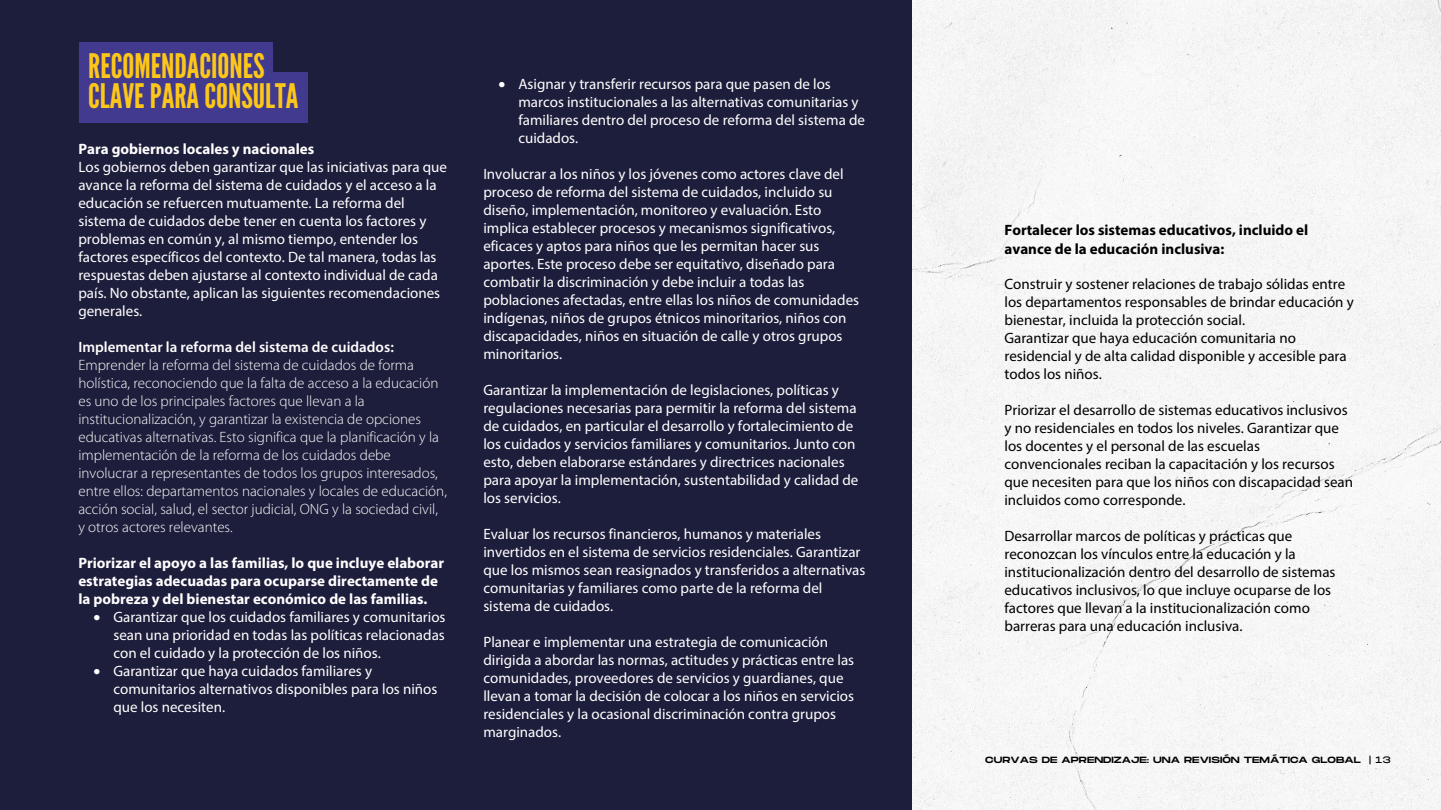
<style>
.page{position:relative;width:1441px;height:810px;background:#fff}
.page>*{position:absolute;margin:0;border:0;box-sizing:border-box;transform-origin:0 0}
.t1{font:33.75px/30px "League Gothic";color:#fdc71a}
.t2{font:15px/18px "Myriad Pro";color:#fff}
.t3{font:15px/18px "Myriad Pro";color:#000}
.t4{font:300 15px/18px "Myriad Pro";color:#fff}
.t5{font:700 15px/18px "Myriad Pro";color:#fff}
.t6{font:700 15px/18.8px "Myriad Pro";color:#000}
.t7{font:600 15px "Myriad Pro";color:#fff}
.t8{font:9px "Monument Extended";color:#000}
</style>
<div class="page">
<div style="left:911px;top:0;width:529px;height:810px;background:#f6f6f6"></div>
<div style="left:0;top:0;width:911px;height:810px;background:#1d1d3c"></div>
<div style="left:79px;top:72px;width:229px;height:51px;background:#413a8e"></div>
<div style="left:79px;top:42px;width:193px;height:51px;background:#413a8e"></div>
<h1 class="t1" style="left:88px;top:52px;width:212px">RECOMENDACIONES<br>CLAVE PARA CONSULTA</h1>
<p class="t5" style="left:78px;top:139px;width:237px">Para gobiernos locales y nacionales</p>
<p class="t2" style="left:78px;top:157px;width:370px">Los gobiernos deben garantizar que las iniciativas para que avance la reforma del sistema de cuidados y el acceso a la educación se refuercen mutuamente. La reforma del sistema de cuidados debe tener en cuenta los factores y problemas en común y, al mismo tiempo, entender los factores específicos del contexto. De tal manera, todas las respuestas deben ajustarse al contexto individual de cada país. No obstante, aplican las siguientes recomendaciones generales.</p>
<p class="t7" style="left:78px;top:337px;width:317px">Implementar la reforma del sistema de cuidados:</p>
<p class="t4" style="left:78px;top:355px;width:370px">Emprender la reforma del sistema de cuidados de forma holística, reconociendo que la falta de acceso a la educación es uno de los principales factores que llevan a la institucionalización, y garantizar la existencia de opciones educativas alternativas. Esto significa que la planificación y la implementación de la reforma de los cuidados debe involucrar a representantes de todos los grupos interesados, entre ellos: departamentos nacionales y locales de educación, acción social, salud, el sector judicial, ONG y la sociedad civil, y otros actores relevantes.</p>
<p class="t5" style="left:78px;top:553px;width:367px">Priorizar el apoyo a las familias, lo que incluye elaborar estrategias adecuadas para ocuparse directamente de la pobreza y del bienestar económico de las familias.</p>
<p class="t2" style="left:113px;top:607px;width:333px;text-align:justify;text-indent:-20px">• Garantizar que los cuidados familiares y comunitarios sean una prioridad en todas las políticas relacionadas con el cuidado y la protección de los niños.</p>
<p class="t2" style="left:113px;top:661px;width:325px;text-indent:-20px">• Garantizar que haya cuidados familiares y comunitarios alternativos disponibles para los niños que los necesiten.</p>
<p class="t2" style="left:518px;top:75px;width:348px;text-indent:-20px">• Asignar y transferir recursos para que pasen de los marcos institucionales a las alternativas comunitarias y familiares dentro del proceso de reforma del sistema de cuidados.</p>
<p class="t2" style="left:483px;top:165px;width:377px">Involucrar a los niños y los jóvenes como actores clave del proceso de reforma del sistema de cuidados, incluido su diseño, implementación, monitoreo y evaluación. Esto implica establecer procesos y mecanismos significativos, eficaces y aptos para niños que les permitan hacer sus aportes. Este proceso debe ser equitativo, diseñado para combatir la discriminación y debe incluir a todas las poblaciones afectadas, entre ellas los niños de comunidades indígenas, niños de grupos étnicos minoritarios, niños con discapacidades, niños en situación de calle y otros grupos minoritarios.</p>
<p class="t2" style="left:483px;top:381px;width:376px">Garantizar la implementación de legislaciones, políticas y regulaciones necesarias para permitir la reforma del sistema de cuidados, en particular el desarrollo y fortalecimiento de los cuidados y servicios familiares y comunitarios. Junto con esto, deben elaborarse estándares y directrices nacionales para apoyar la implementación, sustentabilidad y calidad de los servicios.</p>
<p class="t2" style="left:483px;top:525px;width:383px">Evaluar los recursos financieros, humanos y materiales invertidos en el sistema de servicios residenciales. Garantizar que los mismos sean reasignados y transferidos a alternativas comunitarias y familiares como parte de la reforma del sistema de cuidados.</p>
<p class="t2" style="left:483px;top:633px;width:372px">Planear e implementar una estrategia de comunicación dirigida a abordar las normas, actitudes y prácticas entre las comunidades, proveedores de servicios y guardianes, que llevan a tomar la decisión de colocar a los niños en servicios residenciales y la ocasional discriminación contra grupos marginados.</p>
<p class="t6" style="left:1004px;top:221px;width:305px">Fortalecer los sistemas educativos, incluido el avance de la educación inclusiva:</p>
<p class="t3" style="left:1004px;top:275px;width:351px">Construir y sostener relaciones de trabajo sólidas entre los departamentos responsables de brindar educación y bienestar, incluida la protección social.<br>Garantizar que haya educación comunitaria no residencial y de alta calidad disponible y accesible para todos los niños.</p>
<p class="t3" style="left:1004px;top:401px;width:350px">Priorizar el desarrollo de sistemas educativos inclusivos y no residenciales en todos los niveles. Garantizar que los docentes y el personal de las escuelas convencionales reciban la capacitación y los recursos que necesiten para que los niños con discapacidad sean incluidos como corresponde.</p>
<p class="t3" style="left:1004px;top:527px;width:332px">Desarrollar marcos de políticas y prácticas que reconozcan los vínculos entre la educación y la institucionalización dentro del desarrollo de sistemas educativos inclusivos, lo que incluye ocuparse de los factores que llevan a la institucionalización como barreras para una educación inclusiva.</p>
<p class="t8" style="left:985px;top:755px;width:407px">CURVAS DE APRENDIZAJE: UNA REVISIÓN TEMÁTICA GLOBAL | 13</p>
</div>
